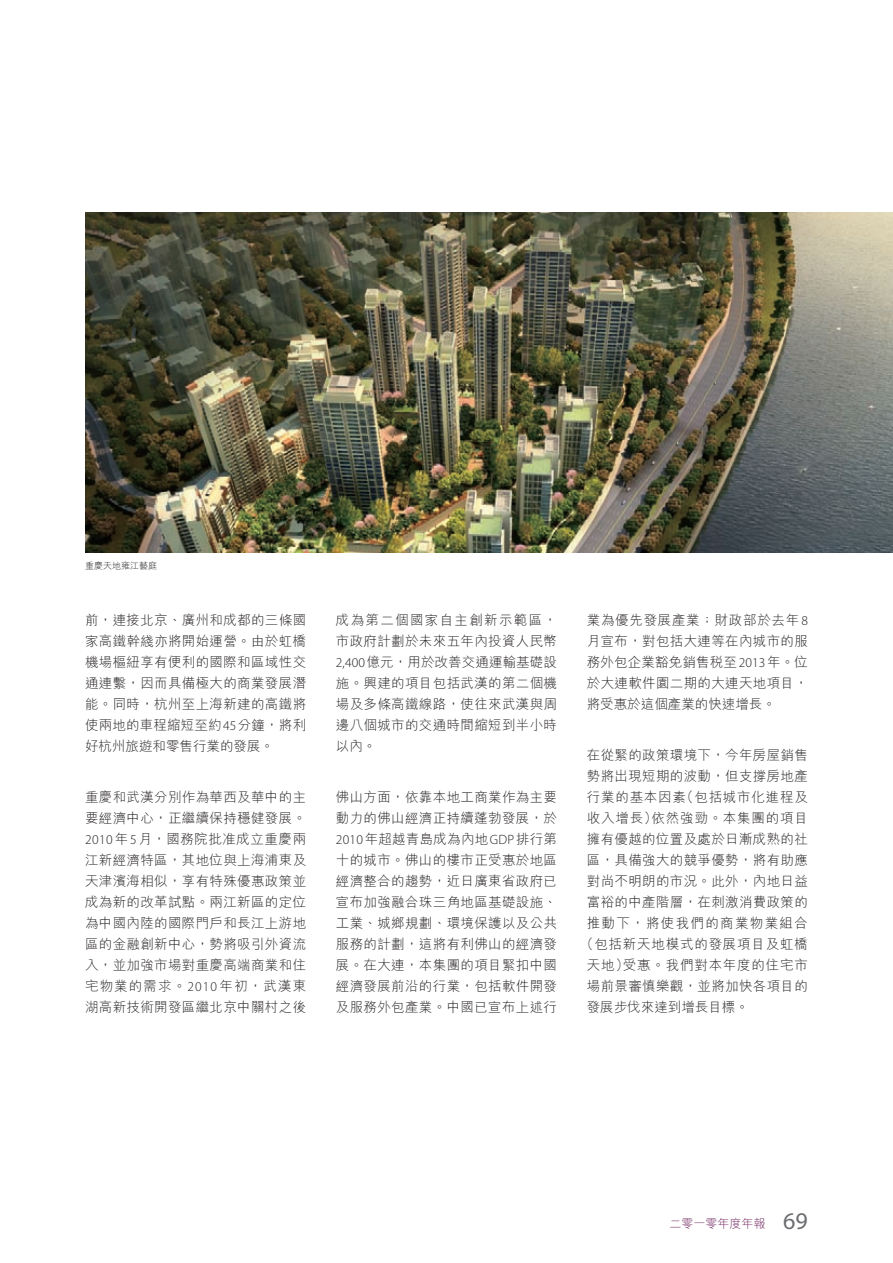
<style>
.page{position:relative;width:893px;height:1263px;background:#fff}
.page>*{position:absolute;margin:0;border:0;box-sizing:border-box;transform-origin:0 0}
.t1{font:300 13.5px/21px "M Hei HK";letter-spacing:.025em;color:#231f20;text-align:justify}
.t2{font:300 13.5px "M Hei HK";letter-spacing:.06em;color:#231f20}
.t3{font:300 13.5px "M Hei HK";letter-spacing:.1em;color:#231f20}
.t4{font:300 13.5px "M Hei HK";color:#231f20}
.t5{font:300 12px "M Hei HK";color:#6f235e}
.t6{font:300 9px "M Hei HK";color:#231f20}
.s1{font-family:"Myriad Pro"}
.s2{font-family:"Myriad Pro";font-weight:400;font-size:24px;color:#6c6d70}
</style>
<div class="page">
<img style="left:85px;top:213px;width:808px;height:340px">
<p class="t6" style="left:85px;top:560px;width:73px">重慶天地雍江藝庭</p>
<p class="t1" style="left:85px;top:609px;width:223px">前，連接北京、廣州和成都的三條國家高鐵幹綫亦將開始運營。由於虹橋機場樞紐享有便利的國際和區域性交通連繫，因而具備極大的商業發展潛能。同時，杭州至上海新建的高鐵將使兩地的車程縮短至約<span class="s1">45</span>分鐘，將利好杭州旅遊和零售行業的發展。</p>
<p class="t1" style="left:85px;top:785px;width:223px">重慶和武漢分別作為華西及華中的主要經濟中心，正繼續保持穩健發展。<span class="s1">2010</span>年<span class="s1">5</span>月，國務院批准成立重慶兩江新經濟特區，其地位與上海浦東及天津濱海相似，享有特殊優惠政策並成為新的改革試點。兩江新區的定位為中國內陸的國際門戶和長江上游地區的金融創新中心，勢將吸引外資流入，並加強市場對重慶高端商業和住宅物業的需求。<span class="s1">2010</span>年初，武漢東湖高新技術開發區繼北京中關村之後</p>
<p class="t1" style="left:336px;top:609px;width:223px">成為第二個國家自主創新示範區，市政府計劃於未來五年內投資人民幣<span class="s1">2,400</span>億元，用於改善交通運輸基礎設施。興建的項目包括武漢的第二個機場及多條高鐵線路，使往來武漢與周邊八個城市的交通時間縮短到半小時以內。</p>
<p class="t1" style="left:336px;top:785px;width:223px">佛山方面，依靠本地工商業作為主要動力的佛山經濟正持續蓬勃發展，於<span class="s1">2010</span>年超越青島成為內地<span class="s1">GDP</span>排行第十的城市。佛山的樓市正受惠於地區經濟整合的趨勢，近日廣東省政府已宣布加強融合珠三角地區基礎設施、工業、城鄉規劃、環境保護以及公共服務的計劃，這將有利佛山的經濟發展。在大連，本集團的項目緊扣中國經濟發展前沿的行業，包括軟件開發及服務外包產業。中國已宣布上述行</p>
<p class="t1" style="left:587px;top:609px;width:223px">業為優先發展產業；財政部於去年<span class="s1">8</span>月宣布，對包括大連等在內城市的服務外包企業豁免銷售稅至<span class="s1">2013</span>年。位於大連軟件園二期的大連天地項目，將受惠於這個產業的快速增長。</p>
<p class="t1" style="left:587px;top:743px;width:223px">在從緊的政策環境下，今年房屋銷售</p>
<p class="t1" style="left:587px;top:764px;width:223px">勢將出現短期的波動，但支撐房地產</p>
<p class="t2" style="left:587px;top:787px;width:223px">行業的基本因素（包括城市化進程及</p>
<p class="t2" style="left:587px;top:808px;width:223px">收入增長）依然強勁。本集團的項目</p>
<p class="t1" style="left:587px;top:827px;width:223px">擁有優越的位置及處於日漸成熟的社</p>
<p class="t1" style="left:587px;top:848px;width:223px">區，具備強大的競爭優勢，將有助應</p>
<p class="t1" style="left:587px;top:869px;width:223px">對尚不明朗的市況。此外，內地日益</p>
<p class="t1" style="left:587px;top:890px;width:223px">富裕的中產階層，在刺激消費政策的</p>
<p class="t3" style="left:587px;top:913px;width:223px">推動下，將使我們的商業物業組合</p>
<p class="t2" style="left:580px;top:934px;width:229px">（包括新天地模式的發展項目及虹橋</p>
<p class="t2" style="left:587px;top:955px;width:223px">天地）受惠。我們對本年度的住宅市</p>
<p class="t1" style="left:587px;top:974px;width:223px">場前景審慎樂觀，並將加快各項目的</p>
<p class="t4" style="left:587px;top:997px;width:163px">發展步伐來達到增長目標。</p>
<p class="t5" style="left:669px;top:1215px;width:127px">二零一零年度年報 <span class="s2">69</span></p>
</div>
